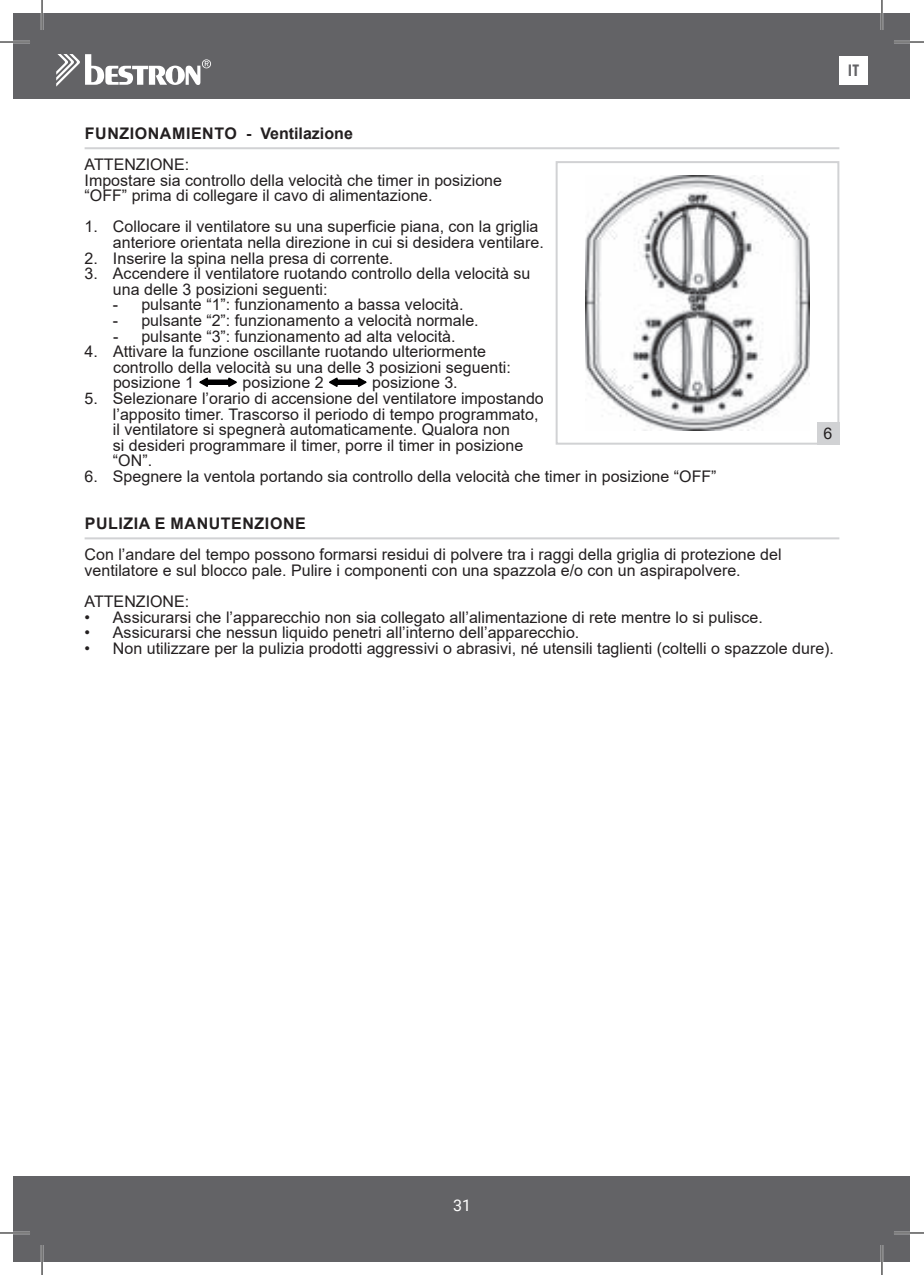
<style>
.page{position:relative;width:924px;height:1275px;background:#fff}
.page>*{position:absolute;margin:0;border:0;box-sizing:border-box;transform-origin:0 0}
.t1{font:16px/15.6px "Arial";color:#231f20}
.t2{font:700 16px "Arial";letter-spacing:.035em;color:#231f20}
.t3{font:16px "Roboto";color:#fff}
.t4{font:700 16px "Century Gothic";color:#636366}
</style>
<div class="page">
<div style="left:14px;top:14px;width:895px;height:85px;background:#636366"></div>
<div style="left:14px;top:1176px;width:895px;height:85px;background:#636366"></div>
<svg style="left:56px;top:54px;width:155px;height:33px"></svg>
<div style="left:839px;top:56px;width:28px;height:29px;background:#fff"></div>
<hr style="left:85px;top:147px;width:754px;height:2px;background:#d1d2d4">
<hr style="left:85px;top:537px;width:754px;height:2px;background:#d1d2d4">
<svg style="left:199px;top:377px;width:38px;height:10px"></svg>
<svg style="left:329px;top:377px;width:38px;height:10px"></svg>
<img style="left:585px;top:175px;width:223px;height:256px">
<div style="left:555px;top:161px;width:284px;height:284px;border:2px solid #d1d2d4"></div>
<div style="left:816px;top:422px;width:23px;height:23px;background:#d1d2d4"></div>
<hr style="left:0;top:41px;width:30px;height:2px;background:#fff">
<hr style="left:893px;top:41px;width:30px;height:2px;background:#fff">
<hr style="left:0;top:1231px;width:30px;height:3px;background:#fff">
<hr style="left:893px;top:1231px;width:30px;height:3px;background:#fff">
<hr style="left:41px;top:0;width:2px;height:30px;background:#fff">
<hr style="left:41px;top:1245px;width:2px;height:30px;background:#fff">
<hr style="left:880px;top:0;width:2px;height:30px;background:#fff">
<hr style="left:880px;top:1245px;width:2px;height:30px;background:#fff">
<hr style="left:0;top:42px;width:30px;height:1px;background:#000">
<hr style="left:893px;top:42px;width:30px;height:1px;background:#000">
<hr style="left:0;top:1232px;width:30px;height:1px;background:#000">
<hr style="left:893px;top:1232px;width:30px;height:1px;background:#000">
<hr style="left:42px;top:0;width:1px;height:30px;background:#000">
<hr style="left:42px;top:1245px;width:1px;height:30px;background:#000">
<hr style="left:881px;top:0;width:1px;height:30px;background:#000">
<hr style="left:881px;top:1245px;width:1px;height:30px;background:#000">
<p class="t4" style="left:847px;top:65px;width:13px">IT</p>
<p class="t2" style="left:85px;top:127px;width:269px">FUNZIONAMIENTO - Ventilazione</p>
<p class="t1" style="left:85px;top:158px;width:419px">ATTENZIONE:<br>Impostare sia controllo della velocità che timer in posizione “OFF” prima di collegare il cavo di alimentazione.</p>
<p class="t1" style="left:113px;top:220px;width:432px;text-indent:-28px">1. Collocare il ventilatore su una superficie piana, con la griglia anteriore orientata nella direzione in cui si desidera ventilare.</p>
<p class="t1" style="left:85px;top:252px;width:310px">2. Inserire la spina nella presa di corrente.</p>
<p class="t1" style="left:113px;top:267px;width:419px;text-indent:-28px">3. Accendere il ventilatore ruotando controllo della velocità su una delle 3 posizioni seguenti:</p>
<p class="t1" style="left:113px;top:298px;width:352px">- pulsante “1”: funzionamento a bassa velocità.</p>
<p class="t1" style="left:113px;top:314px;width:367px">- pulsante “2”: funzionamento a velocità normale.</p>
<p class="t1" style="left:113px;top:330px;width:344px">- pulsante “3”: funzionamento ad alta velocità.</p>
<p class="t1" style="left:113px;top:345px;width:399px;text-indent:-28px">4. Attivare la funzione oscillante ruotando ulteriormente controllo della velocità su una delle 3 posizioni seguenti: posizione 1</p>
<p class="t1" style="left:242px;top:376px;width:82px">posizione 2</p>
<p class="t1" style="left:372px;top:376px;width:87px">posizione 3.</p>
<p class="t1" style="left:113px;top:392px;width:432px;text-indent:-28px">5. Selezionare l’orario di accensione del ventilatore impostando l’apposito timer. Trascorso il periodo di tempo programmato, il ventilatore si spegnerà automaticamente. Qualora non<br>si desideri programmare il timer, porre il timer in posizione “ON”.</p>
<p class="t1" style="left:85px;top:470px;width:633px">6. Spegnere la ventola portando sia controllo della velocità che timer in posizione “OFF”</p>
<p class="t2" style="left:85px;top:517px;width:222px">PULIZIA E MANUTENZIONE</p>
<p class="t1" style="left:85px;top:548px;width:698px">Con l’andare del tempo possono formarsi residui di polvere tra i raggi della griglia di protezione del ventilatore e sul blocco pale. Pulire i componenti con una spazzola e/o con un aspirapolvere.</p>
<p class="t1" style="left:85px;top:595px;width:106px">ATTENZIONE:</p>
<p class="t1" style="left:85px;top:610px;width:679px">• Assicurarsi che l’apparecchio non sia collegato all’alimentazione di rete mentre lo si pulisce.</p>
<p class="t1" style="left:85px;top:626px;width:496px">• Assicurarsi che nessun liquido penetri all’interno dell’apparecchio.</p>
<p class="t1" style="left:85px;top:642px;width:750px">• Non utilizzare per la pulizia prodotti aggressivi o abrasivi, né utensili taglienti (coltelli o spazzole dure).</p>
<p class="t1" style="left:823px;top:427px;width:10px">6</p>
<p class="t3" style="left:453px;top:1198px;width:19px">31</p>
</div>
